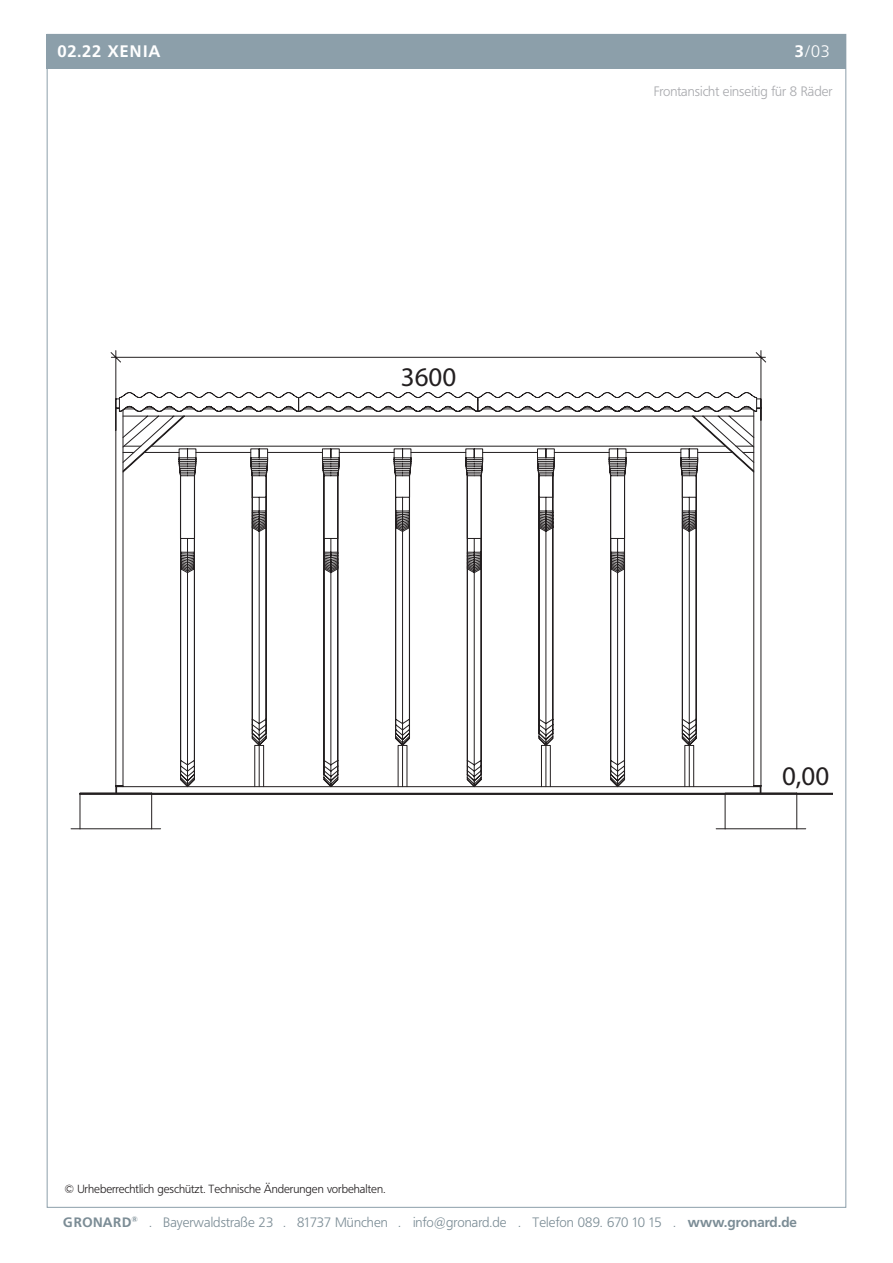
<style>
.page{position:relative;width:893px;height:1263px;background:#fff}
.page>*{position:absolute;margin:0;border:0;box-sizing:border-box;transform-origin:0 0}
.t1{font:27px "Myriad Pro";color:#231f20}
.t2{font:700 16.5px "Frutiger BQ";letter-spacing:.06em;color:#fff}
.t3{font:300 16.5px "Frutiger BQ";color:#fff}
.t4{font:300 13.5px "Frutiger BQ";letter-spacing:.01em;color:#7b8c95}
.t5{font:300 13.5px "Frutiger BQ";color:#a8a9ad}
.t6{font:300 11.7px "Frutiger BQ";color:#231f20}
.s1{font-weight:700}
</style>
<div class="page">
<div style="left:47px;top:34px;width:799px;height:1174px;background:#fff;border:1px solid #8c9faa"></div>
<div style="left:47px;top:34px;width:799px;height:34px;background:#8c9faa"></div>
<svg style="left:110px;top:350px;width:656px;height:98px"></svg>
<hr style="left:80px;top:793px;width:752px;height:2px;background:#231f20">
<svg style="left:122px;top:392px;width:635px;height:56px"></svg>
<svg style="left:122px;top:408px;width:632px;height:40px"></svg>
<svg style="left:79px;top:448px;width:718px;height:381px"></svg>
<svg style="left:71px;top:828px;width:90px;height:1px"></svg>
<svg style="left:716px;top:828px;width:90px;height:1px"></svg>
<p class="t2" style="left:57px;top:42px;width:105px">02.22 xenia</p>
<p class="t3" style="left:795px;top:42px;width:37px"><span class="s1">3</span>/03</p>
<h1 class="t1" style="left:401px;top:361px;width:57px">3600</h1>
<p class="t6" style="left:64px;top:1182px;width:322px">© Urheberrechtlich geschützt. Technische Änderungen vorbehalten.</p>
<p class="t5" style="left:654px;top:83px;width:180px">Frontansicht einseitig für 8 Räder</p>
<h1 class="t1" style="left:782px;top:759px;width:77px">0,00 m</h1>
<p class="t4" style="left:63px;top:1214px;width:735px"><span class="s1">GRONARD</span><sup>®</sup> . Bayerwaldstraße 23 . 81737 München . info@gronard.de . Telefon 089. 670 10 15 . <span class="s1">www.gronard.de</span></p>
</div>
